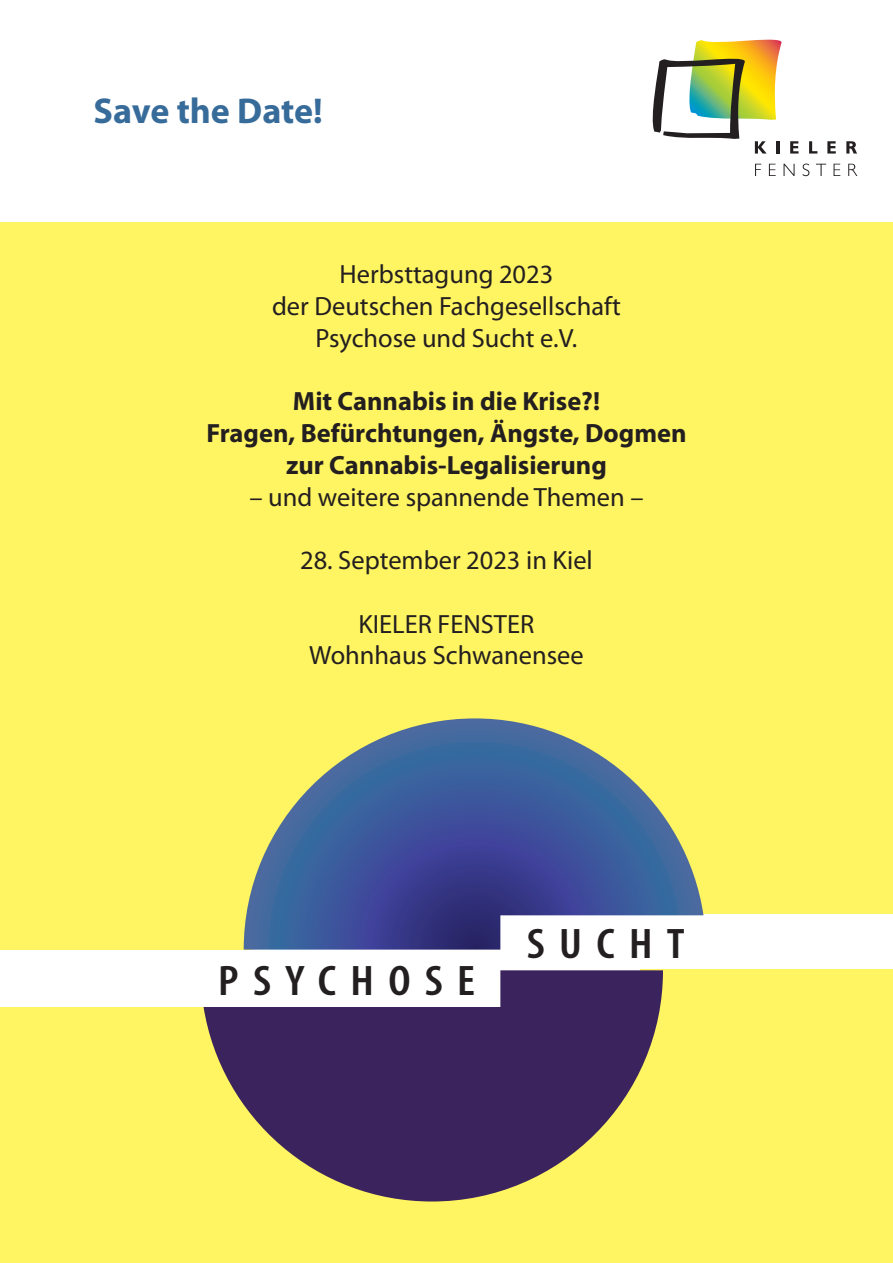
<style>
.page{position:relative;width:893px;height:1263px;background:#fff}
.page>*{position:absolute;margin:0;border:0;box-sizing:border-box;transform-origin:0 0}
.t1{font:600 condensed 42.9px "Myriad Pro";letter-spacing:.3em;color:#231f20;scale:1.11 1}
.t2{font:700 36px "Myriad Pro";color:#376b9a}
.t3{font:26.4px "Myriad Pro";color:#231f20}
.t4{font:700 26.4px "Myriad Pro";color:#231f20}
</style>
<div class="page">
<div style="left:0;top:222px;width:893px;height:1041px;background:#fff461"></div>
<svg style="left:653px;top:40px;width:129px;height:114px"></svg>
<svg style="left:790px;top:141px;width:8px;height:13px"></svg>
<svg style="left:809px;top:141px;width:8px;height:13px"></svg>
<svg style="left:827px;top:141px;width:9px;height:13px"></svg>
<svg style="left:846px;top:141px;width:11px;height:13px"></svg>
<svg style="left:755px;top:164px;width:6px;height:12px"></svg>
<svg style="left:769px;top:164px;width:7px;height:12px"></svg>
<svg style="left:784px;top:164px;width:10px;height:12px"></svg>
<svg style="left:803px;top:164px;width:6px;height:12px"></svg>
<svg style="left:816px;top:164px;width:10px;height:12px"></svg>
<svg style="left:833px;top:164px;width:7px;height:12px"></svg>
<svg style="left:848px;top:164px;width:9px;height:12px"></svg>
<div style="left:253px;top:915px;width:387px;height:55px;background:#fff"></div>
<div style="left:502px;top:915px;width:391px;height:54px;background:#fff"></div>
<div style="left:0;top:950px;width:377px;height:57px;background:#fff"></div>
<svg style="left:204px;top:970px;width:459px;height:231px;fill:#3b235d"></svg>
<svg style="left:244px;top:718px;width:459px;height:231px"></svg>
<p class="t2" style="left:94px;top:87px;width:231px">Save the Date!</p>
<p class="t3" style="left:340px;top:258px;width:215px">Herbsttagung 2023</p>
<p class="t3" style="left:272px;top:290px;width:350px">der Deutschen Fachgesellschaft</p>
<p class="t3" style="left:316px;top:322px;width:263px">Psychose und Sucht e.V.</p>
<p class="t4" style="left:293px;top:384px;width:309px">Mit Cannabis in die Krise?!</p>
<p class="t4" style="left:206px;top:416px;width:482px">Fragen, Befürchtungen, Ängste, Dogmen</p>
<p class="t4" style="left:286px;top:448px;width:322px">zur Cannabis-Legalisierung</p>
<p class="t3" style="left:249px;top:480px;width:396px">– und weitere spannende Themen –</p>
<p class="t3" style="left:300px;top:544px;width:294px">28. September 2023 in Kiel</p>
<p class="t3" style="left:359px;top:607px;width:177px">KIELER FENSTER</p>
<p class="t3" style="left:309px;top:639px;width:276px">Wohnhaus Schwanensee</p>
<p class="t1" style="left:218px;top:957px;width:233px">PSYCHOSE</p>
<p class="t1" style="left:527px;top:920px;width:335px">SUCHT <sup>Deu</sup></p>
</div>
